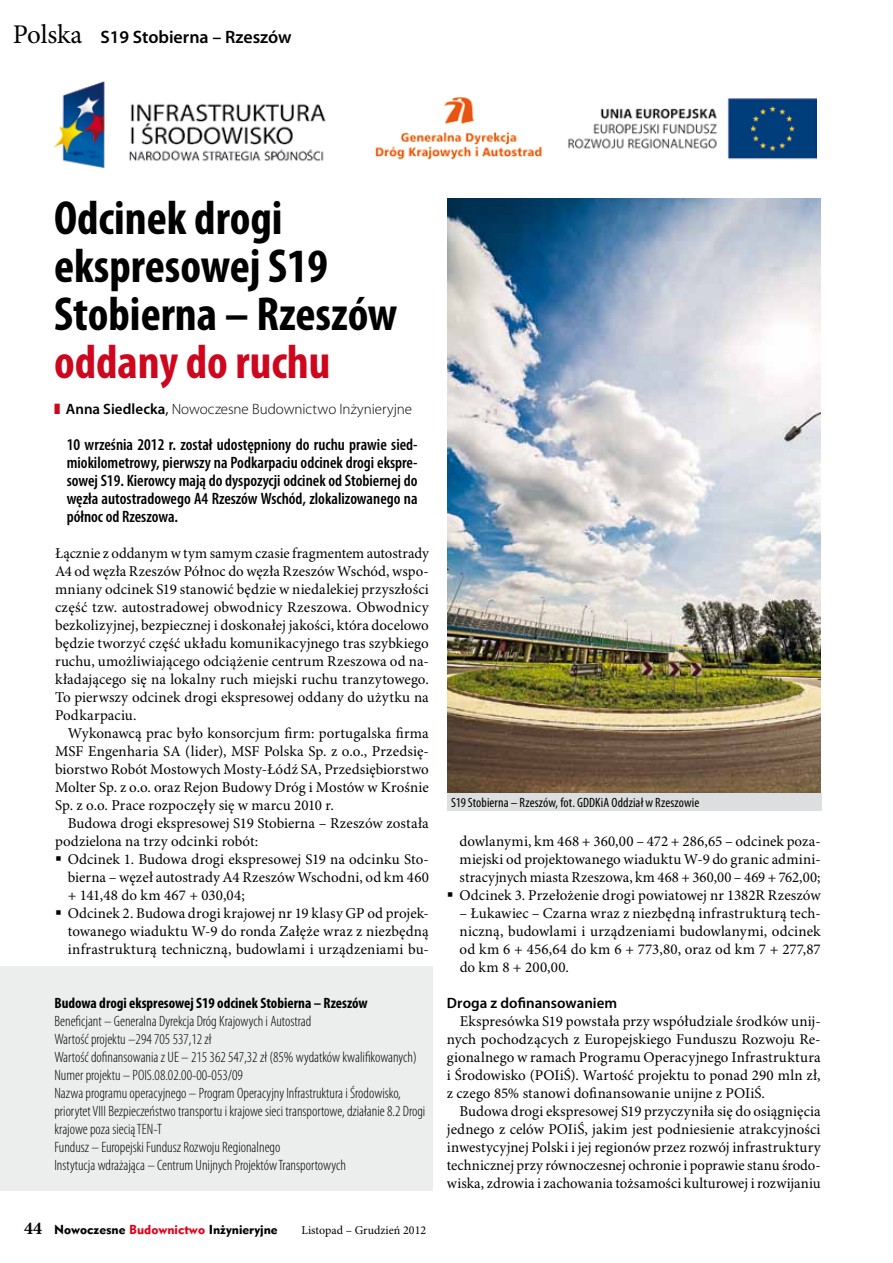
<style>
.page{position:relative;width:893px;height:1263px;background:#fff}
.page>*{position:absolute;margin:0;border:0;box-sizing:border-box;transform-origin:0 0}
.t1{font:700 condensed 48px/48px "Myriad Pro";color:#000}
.t2{font:700 condensed 48px "Myriad Pro";color:#cd071e}
.t3{font:600 18px "Myriad Pro";color:#000}
.t4{font:600 condensed 16.5px/18px "Myriad Pro";color:#000;text-align:justify}
.t5{font:15px/18px "Minion Pro";letter-spacing:.005em;color:#000;text-align:justify}
.t6{font:300 condensed 15px/18px "Myriad Pro";color:#000}
.t7{font:700 condensed 15px "Myriad Pro";color:#000}
.t8{font:300 15px "Myriad Pro";color:#000}
.t9{font:600 15px "Myriad Pro";color:#000}
.t10{font:condensed 13.5px "Myriad Pro";letter-spacing:.005em;color:#000}
.t11{font:12px "Geometr 415 Blk PL";color:#000}
.t12{font:12px "Minion Pro";color:#000}
.s1{font-family:"Minion Pro";font-weight:400;font-size:27px}
.s2{color:#cd071e}
.s3{font-weight:600}
.s4{font-weight:400}
.s5{font-family:"Minion Pro";font-weight:700;font-size:18px}
.s6{color:#e2001a}
</style>
<div class="page">
<img style="left:54px;top:81px;width:762px;height:87px">
<img style="left:448px;top:198px;width:373px;height:595px">
<div style="left:0;top:967px;width:432px;height:224px;background:#eceded"></div>
<div style="left:447px;top:793px;width:374px;height:17px;background:#dddedf"></div>
<p class="t3" style="left:13px;top:27px;width:280px"><span class="s1">Polska</span> S19 Stobierna – Rzeszów</p>
<h1 class="t1" style="left:54px;top:195px;width:345px">Odcinek drogi ekspresowej S19<br>Stobierna – Rzeszów</h1>
<h1 class="t2" style="left:54px;top:336px;width:278px">oddany do ruchu</h1>
<p class="t8" style="left:54px;top:401px;width:360px"><span class="s2">❚</span> <span class="s3">Anna Siedlecka</span><span class="s4">,</span> Nowoczesne Budownictwo Inżynieryjne</p>
<p class="t4" style="left:67px;top:436px;width:352px">10 września 2012 r. został udostępniony do ruchu prawie sied&shy;miokilometrowy, pierwszy na Podkarpaciu odcinek drogi ekspre&shy;sowej S19. Kierowcy mają do dyspozycji odcinek od Stobiernej do węzła autostradowego A4 Rzeszów Wschód, zlokalizowanego na północ od Rzeszowa.</p>
<p class="t5" style="left:55px;top:545px;width:375px">Łącznie z oddanym w tym samym czasie fragmentem autostrady A4 od węzła Rzeszów Północ do węzła Rzeszów Wschód, wspo&shy;mniany odcinek S19 stanowić będzie w niedalekiej przyszłości część tzw. autostradowej obwodnicy Rzeszowa. Obwodnicy bezkolizyjnej, bezpiecznej i doskonałej jakości, która docelowo będzie tworzyć część układu komunikacyjnego tras szybkiego ruchu, umożliwiającego odciążenie centrum Rzeszowa od na&shy;kładającego się na lokalny ruch miejski ruchu tranzytowego.<br>To pierwszy odcinek drogi ekspresowej oddany do użytku na Podkarpaciu.</p>
<p class="t5" style="left:55px;top:725px;width:375px;text-indent:13px">Wykonawcą prac było konsorcjum firm: portugalska firma MSF Engenharia SA (lider), MSF Polska Sp. z o.o., Przedsię&shy;biorstwo Robót Mostowych Mosty-Łódź SA, Przedsiębiorstwo Molter Sp. z o.o. oraz Rejon Budowy Dróg i Mostów w Krośnie Sp. z o.o. Prace rozpoczęły się w marcu 2010 r.</p>
<p class="t5" style="left:55px;top:815px;width:375px;text-indent:13px">Budowa drogi ekspresowej S19 Stobierna – Rzeszów została podzielona na trzy odcinki robót:</p>
<p class="t5" style="left:68px;top:851px;width:363px;text-align:left">Odcinek 1. Budowa drogi ekspresowej S19 na odcinku Sto&shy;bierna – węzeł autostrady A4 Rzeszów Wschodni, od km 460 + 141,48 do km 467 + 030,04;<br>Odcinek 2. Budowa drogi krajowej nr 19 klasy GP od projek&shy;towanego wiaduktu W-9 do ronda Załęże wraz z niezbędną infrastrukturą techniczną, budowlami i urządzeniami bu-</p>
<p class="t7" style="left:54px;top:995px;width:315px">Budowa drogi ekspresowej S19 odcinek Stobierna – Rzeszów</p>
<p class="t6" style="left:54px;top:1012px;width:372px">Beneficjant – Generalna Dyrekcja Dróg Krajowych i Autostrad<br>Wartość projektu –294 705 537,12 zł<br>Wartość dofinansowania z UE – 215 362 547,32 zł (85% wydatków kwalifikowanych)<br>Numer projektu – POIS.08.02.00-00-053/09<br>Nazwa programu operacyjnego – Program Operacyjny Infrastruktura i Środowisko, priorytet VIII Bezpieczeństwo transportu ikrajowe sieci transportowe, działanie 8.2 Drogi krajowe poza siecią TEN-T<br>Fundusz – Europejski Fundusz Rozwoju Regionalnego<br>Instytucja wdrażająca – Centrum Unijnych Projektów Transportowych</p>
<p class="t11" style="left:24px;top:1221px;width:255px"><span class="s5">44</span> Nowoczesne <span class="s6">Budownictwo</span> Inżynieryjne</p>
<p class="t12" style="left:302px;top:1223px;width:126px">Listopad – Grudzień 2012</p>
<p class="t10" style="left:451px;top:795px;width:250px">S19 Stobierna – Rzeszów, fot. GDDKiA Oddział w Rzeszowie</p>
<p class="t5" style="left:460px;top:833px;width:363px">dowlanymi, km 468 + 360,00 – 472 + 286,65 – odcinek poza&shy;miejski od projektowanego wiaduktu W-9 do granic admini&shy;stracyjnych miasta Rzeszowa, km 468 + 360,00 – 469 + 762,00; Odcinek 3. Przełożenie drogi powiatowej nr 1382R Rzeszów</p>
<p class="t5" style="left:460px;top:905px;width:363px">– Łukawiec – Czarna wraz z niezbędną infrastrukturą tech&shy;niczną, budowlami i urządzeniami budowlanymi, odcinek od km 6 + 456,64 do km 6 + 773,80, oraz od km 7 + 277,87 do km 8 + 200,00.</p>
<p class="t9" style="left:447px;top:995px;width:172px">Droga z dofinansowaniem</p>
<p class="t5" style="left:447px;top:1013px;width:375px;text-indent:13px">Ekspresówka S19 powstała przy współudziale środków unij&shy;nych pochodzących z Europejskiego Funduszu Rozwoju Re&shy;gionalnego w ramach Programu Operacyjnego Infrastruktura i Środowisko (POIiŚ). Wartość projektu to ponad 290 mln zł, z czego 85% stanowi dofinansowanie unijne z POIiŚ.</p>
<p class="t5" style="left:447px;top:1103px;width:375px;text-indent:13px">Budowa drogi ekspresowej S19 przyczyniła się do osiągnięcia jednego z celów POIiŚ, jakim jest podniesienie atrakcyjności inwestycyjnej Polski i jej regionów przez rozwój infrastruktury technicznej przy równoczesnej ochronie i poprawie stanu środo&shy;wiska, zdrowia i zachowania tożsamości kulturowej i rozwijaniu</p>
</div>
